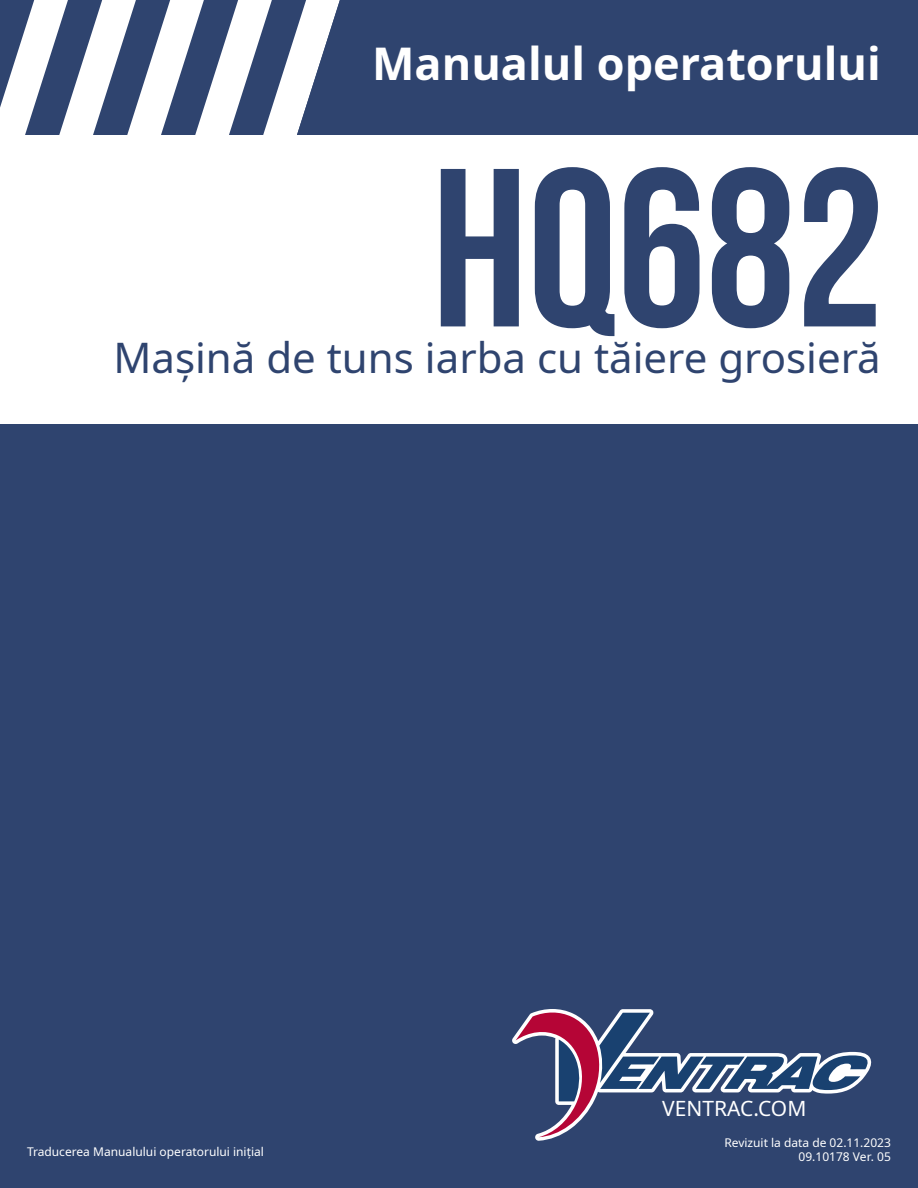
<style>
.page{position:relative;width:918px;height:1188px;background:#fff}
.page>*{position:absolute;margin:0;border:0;box-sizing:border-box;transform-origin:0 0}
.t1{font:700 225px "Bebas Neue";color:#2f446f}
.t2{font:700 45px "Noto Sans";color:#fff}
.t3{font:42px "Noto Sans";color:#2f446f}
.t4{font:21px "Noto Sans";color:#fff}
.t5{font:12px/14.4px "Noto Sans";color:#fff;text-align:right}
</style>
<div class="page">
<div style="left:0;top:424px;width:918px;height:764px;background:#2f446f"></div>
<svg style="left:0;top:0;width:321px;height:135px"></svg>
<div style="left:321px;top:0;width:597px;height:135px;background:#2f446f"></div>
<svg style="left:512px;top:1009px;width:141px;height:132px"></svg>
<svg style="left:516px;top:1011px;width:356px;height:126px"></svg>
<h2 class="t2" style="left:372px;top:32px;width:510px">Manualul operatorului</h2>
<h1 class="t1" style="left:432px;top:125px;width:454px">HQ682</h1>
<h3 class="t3" style="left:113px;top:328px;width:769px">Mașină de tuns iarba cu tăiere grosieră</h3>
<p class="t5" style="left:27px;top:1145px;width:239px">Traducerea Manualului operatorului inițial</p>
<h3 class="t4" style="left:662px;top:1093px;width:146px">VENTRAC.COM</h3>
<p class="t5" style="left:724px;top:1135px;width:168px">Revizuit la data de 02.11.2023<br>09.10178 Ver. 05</p>
</div>
